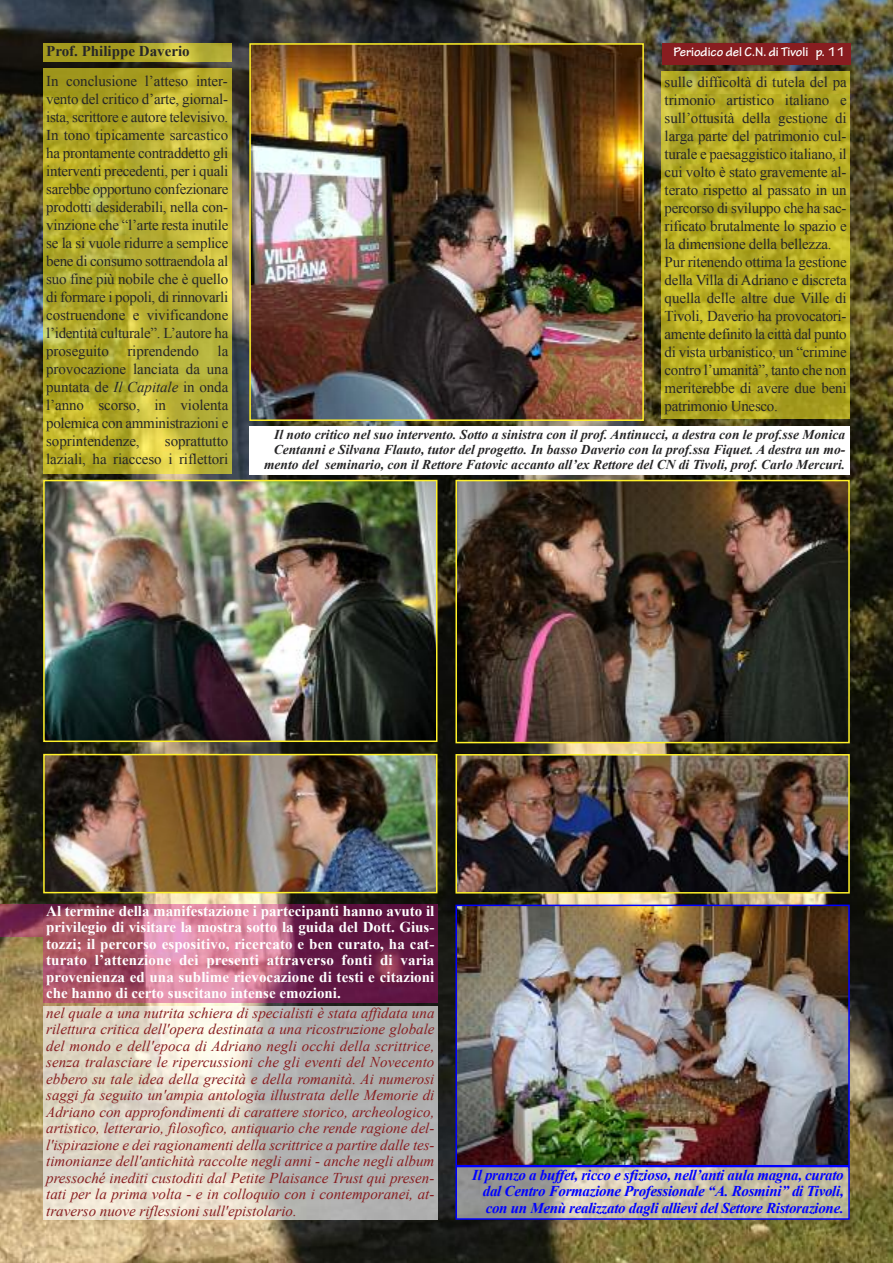
<style>
.page{position:relative;width:893px;height:1263px;background:#fff}
.page>*{position:absolute;margin:0;border:0;box-sizing:border-box;transform-origin:0 0}
.t1{font:15px/18px "Times New Roman";letter-spacing:-.015em;color:#272627;text-align:justify}
.t2{font:italic 15px/16.5px "Times New Roman";color:#881d20;text-align:justify}
.t3{font:700 15px/16.5px "Times New Roman";letter-spacing:.005em;color:#fff;text-align:justify}
.t4{font:italic 700 15px/16.5px "Times New Roman";letter-spacing:-.02em;color:#00f;text-align:justify}
.t5{font:700 15px "Times New Roman";color:#272627}
.t6{font:italic 700 13.5px/15px "Times New Roman";color:#272627;text-align:right}
.t7{font:700 13.5px "Tekton Pro";color:#fff}
.s1{font-style:italic}
</style>
<div class="page">
<img style="left:0;top:0;width:893px;height:1263px">
<img style="left:647px;top:27px;width:232px;height:66px">
<div style="left:663px;top:43px;width:188px;height:21px;background:#881d20"></div>
<img style="left:458px;top:483px;width:389px;height:257px">
<div style="left:455px;top:480px;width:395px;height:263px;border:2px solid #fff12a"></div>
<img style="left:43px;top:69px;width:188px;height:405px">
<img style="left:0;top:905px;width:43px;height:31px">
<img style="left:458px;top:1169px;width:389px;height:48px">
<div style="left:455px;top:1166px;width:395px;height:54px;border:2px solid #00f"></div>
<img style="left:252px;top:46px;width:389px;height:372px">
<div style="left:249px;top:43px;width:395px;height:378px;border:2px solid #fff12a"></div>
<img style="left:458px;top:908px;width:389px;height:255px">
<div style="left:455px;top:905px;width:395px;height:261px;border:2px solid #00f"></div>
<img style="left:662px;top:72px;width:188px;height:346px">
<img style="left:46px;top:483px;width:388px;height:256px">
<div style="left:43px;top:480px;width:394px;height:262px;border:2px solid #fff12a"></div>
<img style="left:43px;top:1006px;width:394px;height:214px">
<img style="left:43px;top:904px;width:394px;height:99px">
<img style="left:43px;top:43px;width:188px;height:19px">
<div style="left:249px;top:426px;width:601px;height:49px;background:#fff"></div>
<img style="left:46px;top:757px;width:388px;height:133px">
<div style="left:43px;top:754px;width:394px;height:139px;border:2px solid #fff12a"></div>
<img style="left:458px;top:757px;width:389px;height:133px">
<div style="left:455px;top:754px;width:395px;height:139px;border:2px solid #fff12a"></div>
<p class="t5" style="left:46px;top:43px;width:145px">Prof. Philippe daverio</p>
<p class="t1" style="left:46px;top:72px;width:184px">In conclusione l’atteso inter&shy;vento del critico d’arte, giornal&shy;ista, scrittore e autore televisivo.<br>In tono tipicamente sarcastico ha prontamente contraddetto gli interventi precedenti, per i quali sarebbe opportuno confezionare prodotti desiderabili, nella con&shy;vinzione che “l’arte resta inutile se la si vuole ridurre a semplice bene di consumo sottraendola al suo fine più nobile che è quello di formare i popoli, di rinnovarli costruendone e vivificandone l’identità culturale”. L’autore ha proseguito riprendendo la provocazione lanciata da una puntata de <span class="s1">Il Capitale</span> in onda l’anno scorso, in violenta polemica con amministrazioni e soprintendenze,</p>
<p class="t1" style="left:46px;top:432px;width:184px;text-align:right">soprattutto<br>laziali, ha riacceso i riflettori</p>
<p class="t7" style="left:673px;top:47px;width:173px">Periodico del C.N. di Tivoli p. 11</p>
<p class="t1" style="left:665px;top:73px;width:184px;text-align:left">sulle difficoltà di tutela del pa trimonio artistico italiano e sull’ottusità della gestione di larga parte del patrimonio cul&shy;turale e paesaggistico italiano, il cui volto è stato gravemente al&shy;terato rispetto al passato in un percorso di sviluppo che ha sac&shy;rificato brutalmente lo spazio e la dimensione della bellezza.<br>Pur ritenendo ottima la gestione della Villa di Adriano e discreta quella delle altre due Ville di<br>Tivoli, Daverio ha provocatori&shy;amente definito la città dal punto di vista urbanistico, un “crimine contro l’umanità”, tanto che non meriterebbe di avere due beni patrimonio Unesco.</p>
<p class="t6" style="left:264px;top:427px;width:583px">Il noto critico nel suo intervento. Sotto a sinistra con il prof. Antinucci, a destra con le prof.sse Monica<br>Centanni e Silvana Flauto, tutor del progetto. In basso Daverio con la prof.ssa Fiquet. A destra un mo&shy;mento del seminario, con il Rettore Fatovic accanto all’ex Rettore del CN di Tivoli, prof. Carlo Mercuri.</p>
<p class="t3" style="left:46px;top:902px;width:390px">al termine della manifestazione i partecipanti hanno avuto il privilegio di visitare la mostra sotto la guida del dott. gius&shy;tozzi; il percorso espositivo, ricercato e ben curato, ha cat&shy;turato l’attenzione dei presenti attraverso fonti di varia provenienza ed una sublime rievocazione di testi e citazioni che hanno di certo suscitano intense emozioni.</p>
<p class="t2" style="left:46px;top:1004px;width:390px">nel quale a una nutrita schiera di specialisti è stata affidata una rilettura critica dell'opera destinata a una ricostruzione globale del mondo e dell'epoca di Adriano negli occhi della scrittrice, senza tralasciare le ripercussioni che gli eventi del Novecento ebbero su tale idea della grecità e della romanità. Ai numerosi saggi fa seguito un'ampia antologia illustrata delle Memorie di Adriano con approfondimenti di carattere storico, archeologico, artistico, letterario, filosofico, antiquario che rende ragione del&shy;l'ispirazione e dei ragionamenti della scrittrice a partire dalle tes&shy;timonianze dell'antichità raccolte negli anni - anche negli album pressoché inediti custoditi dal Petite Plaisance Trust qui presen&shy;tati per la prima volta - e in colloquio con i contemporanei, at&shy;traverso nuove riflessioni sull'epistolario.</p>
<p class="t4" style="left:483px;top:1166px;width:362px;text-indent:-11px">Il pranzo a buffet, ricco e sfizioso, nell’anti aula magna, curato dal Centro Formazione Professionale “A. Rosmini” di Tivoli, con un Menù realizzato dagli allievi del Settore Ristorazione.</p>
</div>
